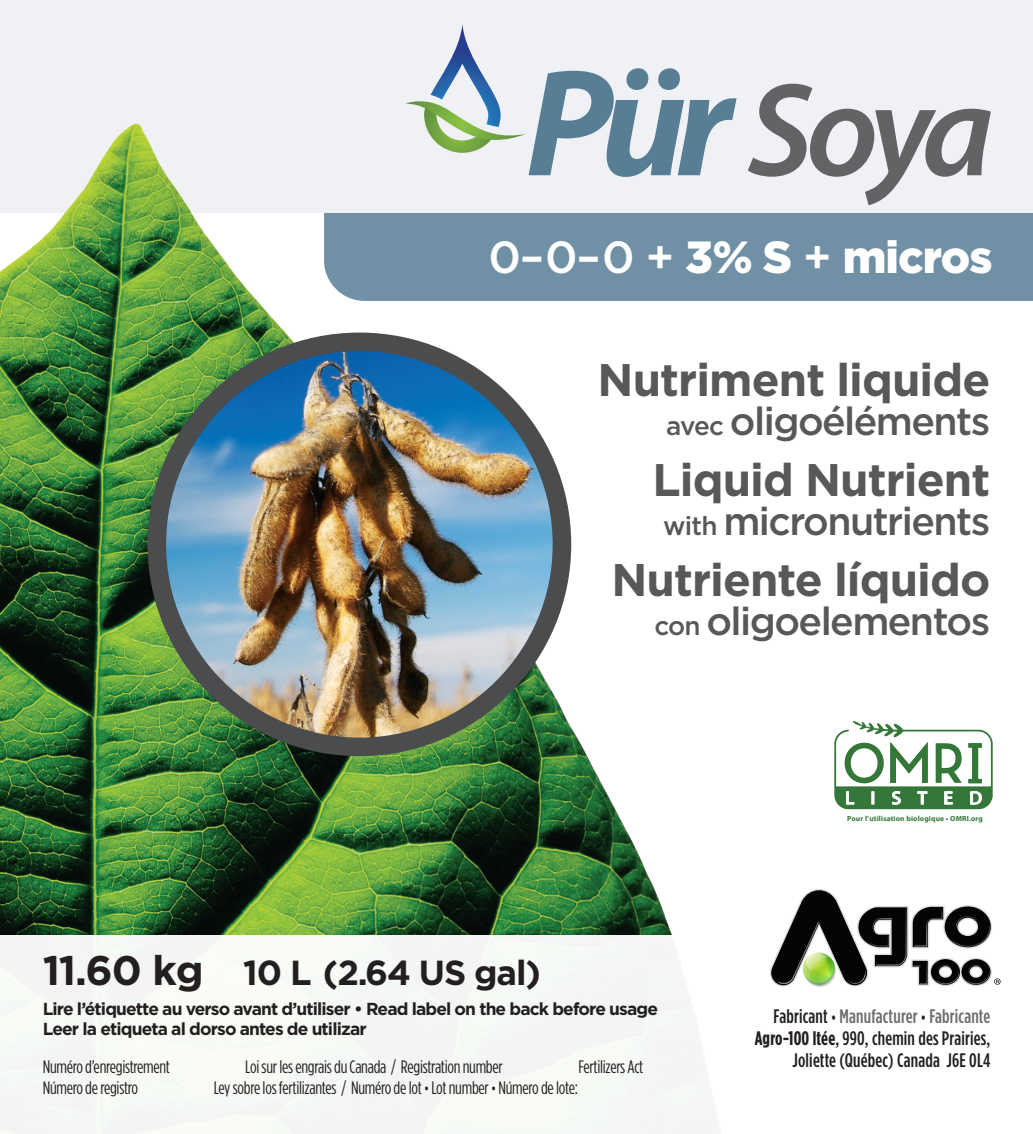
<style>
.page{position:relative;width:1033px;height:1134px;background:#fff}
.page>*{position:absolute;margin:0;border:0;box-sizing:border-box;transform-origin:0 0}
.t1{font:italic 600 133.65px "Myriad Pro";color:#636366}
.t2{font:700 45.68px "Gotham";letter-spacing:-.02em;color:#57585a}
.t3{font:900 45px "Gotham";letter-spacing:-.02em;color:#fff}
.t4{font:500 39.15px "Gotham";letter-spacing:-.04em;color:#57585a}
.t5{font:700 34.65px "Gotham";letter-spacing:-.03em;color:#231f20}
.t6{font:500 19.57px/21.8px "Gotham Condensed";letter-spacing:.01em;color:#231f20;text-align:right}
.t7{font:18px "Gotham Condensed";letter-spacing:-.015em;color:#231f20}
.t8{font:700 17.32px/19.6px "Gotham";letter-spacing:-.05em;color:#231f20}
.t9{font:700 7.42px "Myriad Pro";letter-spacing:.02em;color:#347739}
.s1{font-weight:700;font-size:153.9px;color:#577e95}
.s2{font-weight:500}
.s3{font-size:26.1px}
.s4{font-size:41.18px}
.s5{font-size:15.75px}
.s6{font-size:15.3px}
.s7{color:#6c6d70}
.s8{font-weight:700}
</style>
<div class="page">
<div style="left:748px;top:213px;width:285px;height:88px;background:#7090a5"></div>
<div style="left:0;top:0;width:1033px;height:213px;background:#f0f1f4"></div>
<img style="left:0;top:123px;width:748px;height:813px">
<svg style="left:770px;top:889px;width:230px;height:98px"></svg>
<img style="left:116px;top:300px;width:486px;height:475px">
<div style="left:148px;top:333px;width:423px;height:423px;border:19px solid #4b4c4d;border-radius:50%"></div>
<svg style="left:405px;top:24px;width:121px;height:129px"></svg>
<div style="left:0;top:936px;width:735px;height:198px;background:#f5f8f6"></div>
<svg style="left:834px;top:721px;width:158px;height:88px"></svg>
<h1 class="t1" style="left:526px;top:45px;width:470px"><span class="s1">Pür</span> Soya</h1>
<h3 class="t3" style="left:488px;top:226px;width:505px"><span class="s2">0–0–0 +</span> 3% S <span class="s2">+</span> micros</h3>
<h2 class="t2" style="left:597px;top:350px;width:394px">Nutriment liquide</h2>
<h3 class="t4" style="left:666px;top:396px;width:325px"><span class="s3">avec</span> oligoéléments</h3>
<h2 class="t2" style="left:652px;top:450px;width:339px">Liquid Nutrient</h2>
<h3 class="t4" style="left:663px;top:496px;width:329px"><span class="s3">with</span> micronutrients</h3>
<h2 class="t2" style="left:611px;top:549px;width:380px">Nutriente líquido</h2>
<h3 class="t4" style="left:654px;top:596px;width:337px"><span class="s3">con</span> oligoelementos</h3>
<h3 class="t5" style="left:43px;top:950px;width:500px"><span class="s4">11.60 kg</span> 10 L (2.64 US gal)</h3>
<p class="t8" style="left:43px;top:999px;width:617px">Lire l’étiquette au verso avant d’utiliser • Read label on the back before usage<br>Leer la etiqueta al dorso antes de utilizar</p>
<p class="t7" style="left:43px;top:1057px;width:129px">Numéro d’enregistrement</p>
<p class="t7" style="left:245px;top:1057px;width:259px">Loi sur les engrais du Canada / Registration number</p>
<p class="t7" style="left:578px;top:1057px;width:66px">Fertilizers Act</p>
<p class="t7" style="left:43px;top:1077px;width:97px">Número de registro</p>
<p class="t7" style="left:214px;top:1077px;width:366px">Ley sobre los fertilizantes / Numéro de lot <span class="s5">•</span> Lot number <span class="s5">•</span> Número de lote:</p>
<p class="t9" style="left:847px;top:813px;width:137px">Pour l’utilisation biologique • OMRI.org</p>
<p class="t6" style="left:755px;top:1005px;width:237px">Fabricant <span class="s6">•</span> <span class="s7">Manufacturer</span> <span class="s6">•</span> <span class="s7">Fabricante<br></span><span class="s8">Agro-100 ltée</span>, 990, chemin des Prairies,<br>Joliette (Québec) Canada J6E 0L4</p>
</div>
